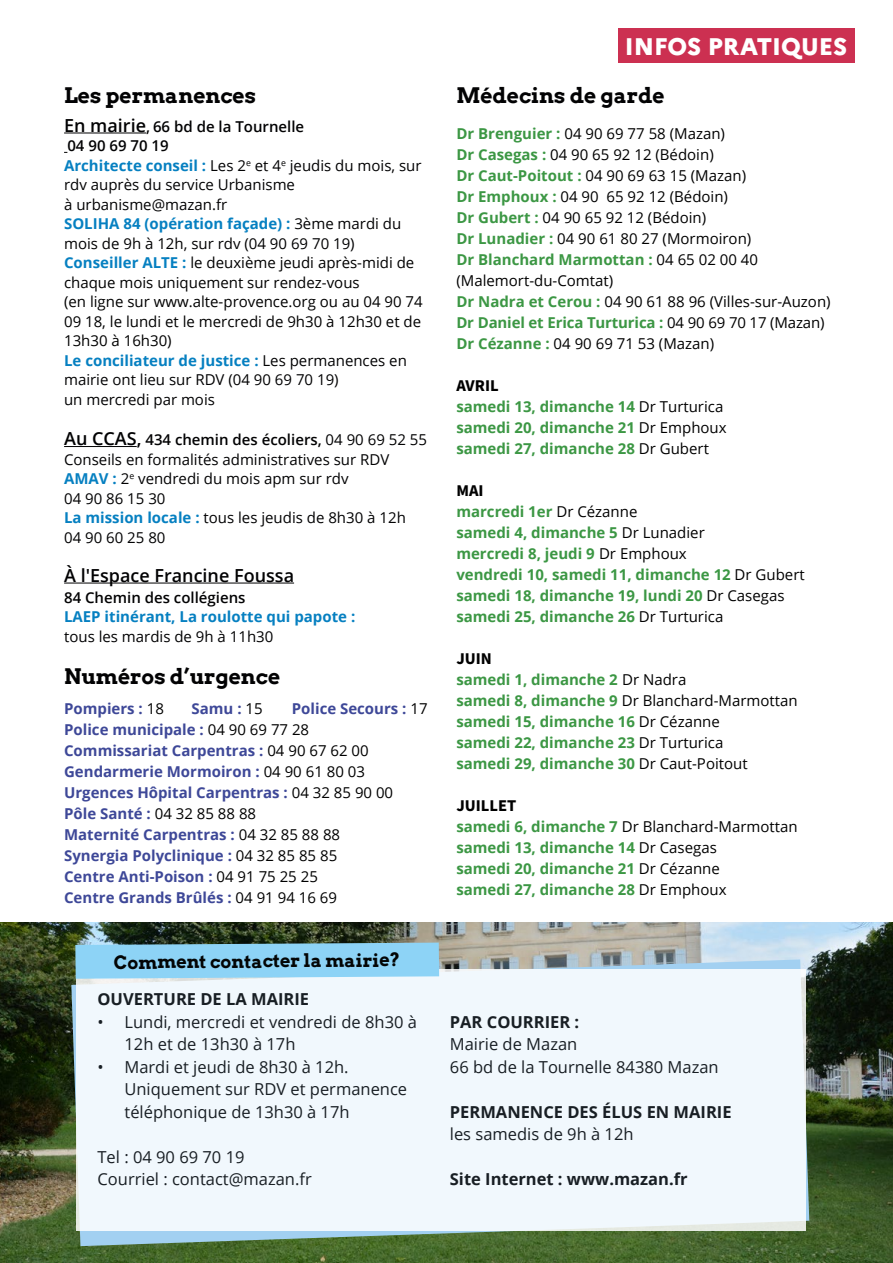
<style>
.page{position:relative;width:893px;height:1263px;background:#fff}
.page>*{position:absolute;margin:0;border:0;box-sizing:border-box;transform-origin:0 0}
.t1{font:800 24px "Marianne";color:#fff}
.t2{font:700 21px "Arvo";color:#020203}
.t3{font:700 18px "Arvo";letter-spacing:-.01em;color:#030505}
.t4{font:600 18px "Open Sans";color:#020203}
.t5{font:16.5px/22.5px "Open Sans";color:#020203}
.t6{font:700 16.5px "Open Sans";color:#020203}
.t7{font:700 16.5px "Source Sans Pro";color:#000}
.t8{font:15px/19.5px "Open Sans";color:#020203}
.t9{font:700 15px/21px "Open Sans";color:#3c9744}
.t10{font:15px/21px "Open Sans";color:#000}
.t11{font:700 15px/21px "Open Sans";color:#3e4898}
.t12{font:700 15px "Open Sans";color:#0680c1}
.t13{font:600 15px "Open Sans";color:#020203}
.s1{font-weight:600;font-size:18px}
.s2{font-weight:600}
.s3{font-weight:700;color:#0680c1}
.s4{color:#000}
.s5{font-weight:400;color:#000}
.s6{font-weight:700;color:#3c9744}
</style>
<div class="page">
<img style="left:0;top:923px;width:892px;height:340px">
<svg style="left:71px;top:959px;width:738px;height:287px;background:#71907b"></svg>
<div style="left:76px;top:969px;width:729px;height:262px;background:#f1f8fd"></div>
<svg style="left:75px;top:942px;width:364px;height:37px;background:#8ccdec"></svg>
<div style="left:618px;top:29px;width:236px;height:34px;background:#cc3051"></div>
<hr style="left:64px;top:133px;width:82px;height:1px;background:#020203">
<hr style="left:64px;top:446px;width:73px;height:1px;background:#020203">
<hr style="left:64px;top:583px;width:230px;height:1px;background:#020203">
<hr style="left:892px;top:742px;width:1px;height:521px;background:#4698a7">
<h2 class="t2" style="left:64px;top:82px;width:193px">Les permanences</h2>
<p class="t8" style="left:64px;top:116px;width:360px"><span class="s1">En mairie</span><span class="s2">, 66 bd de la Tournelle<br>04 90 69 70 19<br></span><span class="s3">Architecte conseil :</span> Les 2<sup>e</sup> et 4<sup>e</sup> jeudis du mois, sur rdv auprès du service Urbanisme<br>à urbanisme@mazan.fr<br><span class="s3">SOLIHA 84 (opération façade) :</span> 3ème mardi du mois de 9h à 12h, sur rdv (04 90 69 70 19)<br><span class="s3">Conseiller ALTE :</span> <span class="s4">le deuxième jeudi après-midi de chaque mois uniquement sur rendez-vous<br>(en ligne sur www.alte-provence.org ou au 04 90 74<br>09 18, le lundi et le mercredi de 9h30 à 12h30 et de 13h30 à 16h30)<br></span><span class="s3">Le conciliateur de justice :</span> Les permanences en mairie ont lieu sur RDV (04 90 69 70 19)<br>un mercredi par mois</p>
<p class="t8" style="left:64px;top:430px;width:364px"><span class="s1">Au CCAS,</span> <span class="s2">434 chemin des écoliers,</span> 04 90 69 52 55<br>Conseils en formalités administratives sur RDV <span class="s3">AMAV :</span> 2<sup>e</sup> vendredi du mois apm sur rdv<br>04 90 86 15 30<br><span class="s3">La mission locale :</span> tous les jeudis de 8h30 à 12h<br>04 90 60 25 80</p>
<p class="t4" style="left:64px;top:563px;width:231px">À l'Espace Francine Foussa</p>
<p class="t13" style="left:64px;top:587px;width:183px">84 Chemin des collégiens</p>
<p class="t12" style="left:64px;top:606px;width:293px">LAEP itinérant, La roulotte qui papote :</p>
<p class="t8" style="left:64px;top:626px;width:211px">tous les mardis de 9h à 11h30</p>
<h2 class="t2" style="left:64px;top:663px;width:218px">Numéros d’urgence</h2>
<p class="t11" style="left:64px;top:697px;width:101px">Pompiers : <span class="s5">18</span></p>
<p class="t11" style="left:192px;top:697px;width:73px">Samu : <span class="s5">15</span></p>
<p class="t11" style="left:64px;top:697px;width:365px;text-indent:228px">Police Secours : <span class="s5">17<br></span>Police municipale : <span class="s5">04 90 69 77 28<br></span>Commissariat Carpentras : <span class="s5">04 90 67 62 00<br></span>Gendarmerie Mormoiron : <span class="s5">04 90 61 80 03<br></span>Urgences Hôpital Carpentras : <span class="s5">04 32 85 90 00<br></span>Pôle Santé : <span class="s5">04 32 85 88 88<br></span>Maternité Carpentras : <span class="s5">04 32 85 88 88<br></span>Synergia Polyclinique : <span class="s5">04 32 85 85 85<br></span>Centre Anti-Poison : <span class="s5">04 91 75 25 25<br></span>Centre Grands Brûlés : <span class="s5">04 91 94 16 69</span></p>
<p class="t3" style="left:114px;top:950px;width:288px">Comment contacter la mairie?</p>
<p class="t6" style="left:98px;top:987px;width:213px">OUVERTURE DE LA MAIRIE</p>
<p class="t5" style="left:125px;top:1010px;width:294px;text-indent:-27px">• Lundi, mercredi et vendredi de 8h30 à<br>12h et de 13h30 à 17h</p>
<p class="t5" style="left:125px;top:1055px;width:284px;text-indent:-27px">• Mardi et jeudi de 8h30 à 12h.<br>Uniquement sur RDV et permanence téléphonique de 13h30 à 17h</p>
<p class="t5" style="left:98px;top:1145px;width:216px">Tel : 04 90 69 70 19<br>Courriel : contact@mazan.fr</p>
<h1 class="t1" style="left:625px;top:28px;width:224px">INFOS PRATIQUES</h1>
<h2 class="t2" style="left:456px;top:82px;width:210px">Médecins de garde</h2>
<p class="t10" style="left:456px;top:123px;width:376px"><span class="s6">Dr Brenguier :</span> 04 90 69 77 58 (Mazan)<br><span class="s6">Dr Casegas :</span> 04 90 65 92 12 (Bédoin)<br><span class="s6">Dr Caut-Poitout :</span> 04 90 69 63 15 (Mazan)<br><span class="s6">Dr Emphoux :</span> 04 90 65 92 12 (Bédoin)<br><span class="s6">Dr Gubert :</span> 04 90 65 92 12 (Bédoin)<br><span class="s6">Dr Lunadier :</span> 04 90 61 80 27 (Mormoiron)<br><span class="s6">Dr Blanchard Marmottan :</span> 04 65 02 00 40 (Malemort-du-Comtat)<br><span class="s6">Dr Nadra et Cerou :</span> 04 90 61 88 96 (Villes-sur-Auzon)<br><span class="s6">Dr Daniel et Erica Turturica :</span> 04 90 69 70 17 (Mazan)<br><span class="s6">Dr Cézanne :</span> 04 90 69 71 53 (Mazan)</p>
<p class="t7" style="left:456px;top:374px;width:44px">AVRIL</p>
<p class="t9" style="left:456px;top:396px;width:272px">samedi 13, dimanche 14 <span class="s5">Dr Turturica </span>samedi 20, dimanche 21 <span class="s5">Dr Emphoux </span>samedi 27, dimanche 28 <span class="s5">Dr Gubert</span></p>
<p class="t7" style="left:456px;top:479px;width:29px">MAI</p>
<p class="t9" style="left:456px;top:501px;width:350px">marcredi 1er <span class="s5">Dr Cézanne<br></span>samedi 4, dimanche 5 <span class="s5">Dr Lunadier<br></span>mercredi 8, jeudi 9 <span class="s5">Dr Emphoux<br></span>vendredi 10, samedi 11, dimanche 12 <span class="s5">Dr Gubert </span>samedi 18, dimanche 19, lundi 20 <span class="s5">Dr Casegas </span>samedi 25, dimanche 26 <span class="s5">Dr Turturica</span></p>
<p class="t7" style="left:456px;top:647px;width:37px">JUIN</p>
<p class="t9" style="left:456px;top:669px;width:343px">samedi 1, dimanche 2 <span class="s5">Dr Nadra<br></span>samedi 8, dimanche 9 <span class="s5">Dr Blanchard-Marmottan </span>samedi 15, dimanche 16 <span class="s5">Dr Cézanne<br></span>samedi 22, dimanche 23 <span class="s5">Dr Turturica<br></span>samedi 29, dimanche 30 <span class="s5">Dr Caut-Poitout</span></p>
<p class="t7" style="left:456px;top:794px;width:62px">JUILLET</p>
<p class="t9" style="left:456px;top:816px;width:343px">samedi 6, dimanche 7 <span class="s5">Dr Blanchard-Marmottan </span>samedi 13, dimanche 14 <span class="s5">Dr Casegas<br></span>samedi 20, dimanche 21 <span class="s5">Dr Cézanne<br></span>samedi 27, dimanche 28 <span class="s5">Dr Emphoux</span></p>
<p class="t6" style="left:450px;top:1010px;width:131px">PAR COURRIER :</p>
<p class="t5" style="left:450px;top:1032px;width:270px">Mairie de Mazan<br>66 bd de la Tournelle 84380 Mazan</p>
<p class="t6" style="left:450px;top:1100px;width:283px">PERMANENCE DES ÉLUS EN MAIRIE</p>
<p class="t5" style="left:450px;top:1122px;width:185px">les samedis de 9h à 12h</p>
<p class="t6" style="left:450px;top:1167px;width:239px">Site Internet : www.mazan.fr</p>
</div>
